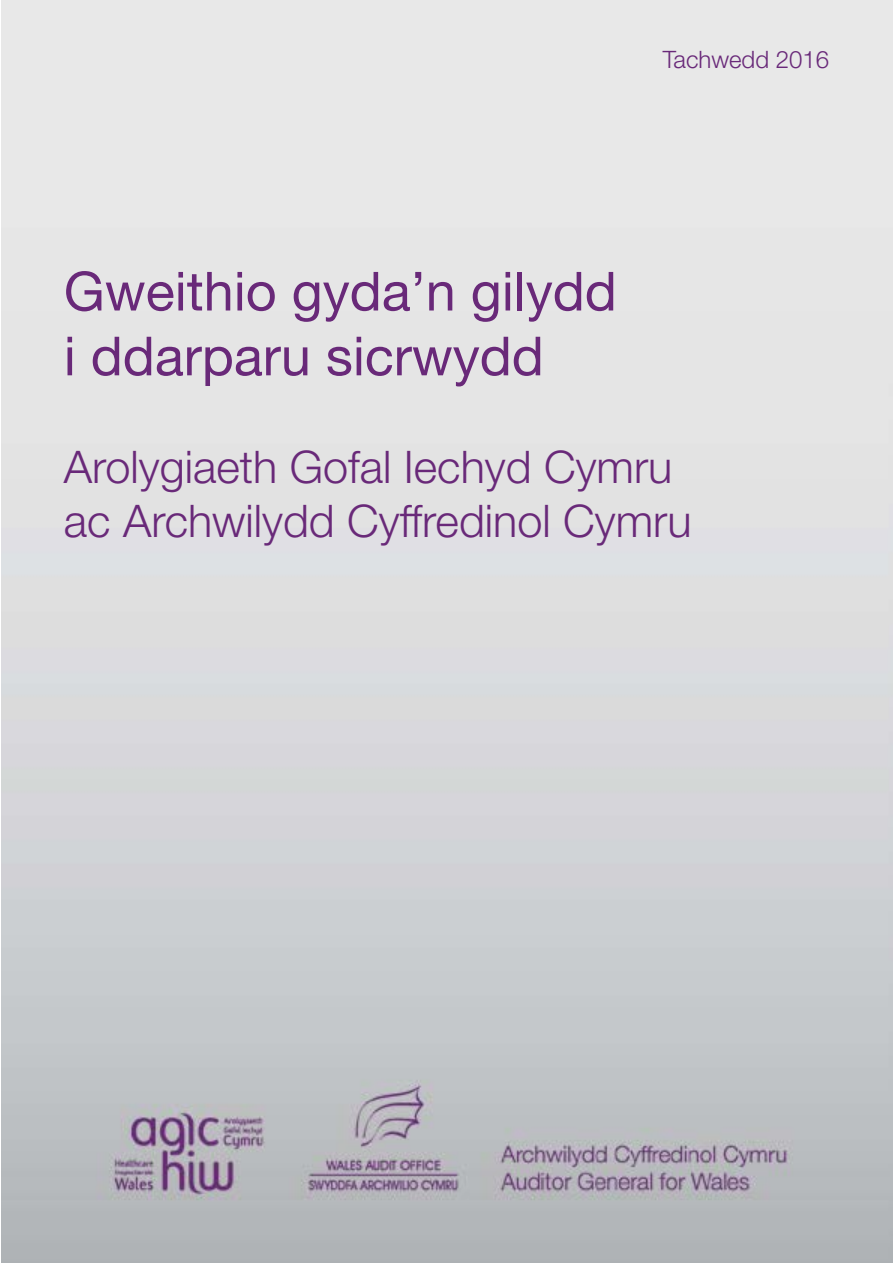
<style>
.page{position:relative;width:893px;height:1263px;background:#fff}
.page>*{position:absolute;margin:0;border:0;box-sizing:border-box;transform-origin:0 0}
.Title_heading{font:54px/64.8px "Helvetica Neue LT Std";color:#692979}
.Title_heading-2{font:300 45px/54px "Helvetica Neue LT Std";color:#692979}
.t1{font:300 24px "Helvetica Neue LT Std";color:#692979}
</style>
<div class="page">
<img style="left:1px;top:0;width:892px;height:1263px">
<p class="t1" style="left:663px;top:45px;width:168px">Tachwedd 2016</p>
<h1 class="Title_heading" style="left:64px;top:258px;width:555px">Gweithio gyda’n gilydd i ddarparu sicrwydd</h1>
<h1 class="Title_heading-2" style="left:64px;top:439px;width:629px">Arolygiaeth Gofal Iechyd Cymru ac Archwilydd Cyffredinol Cymru</h1>
</div>
